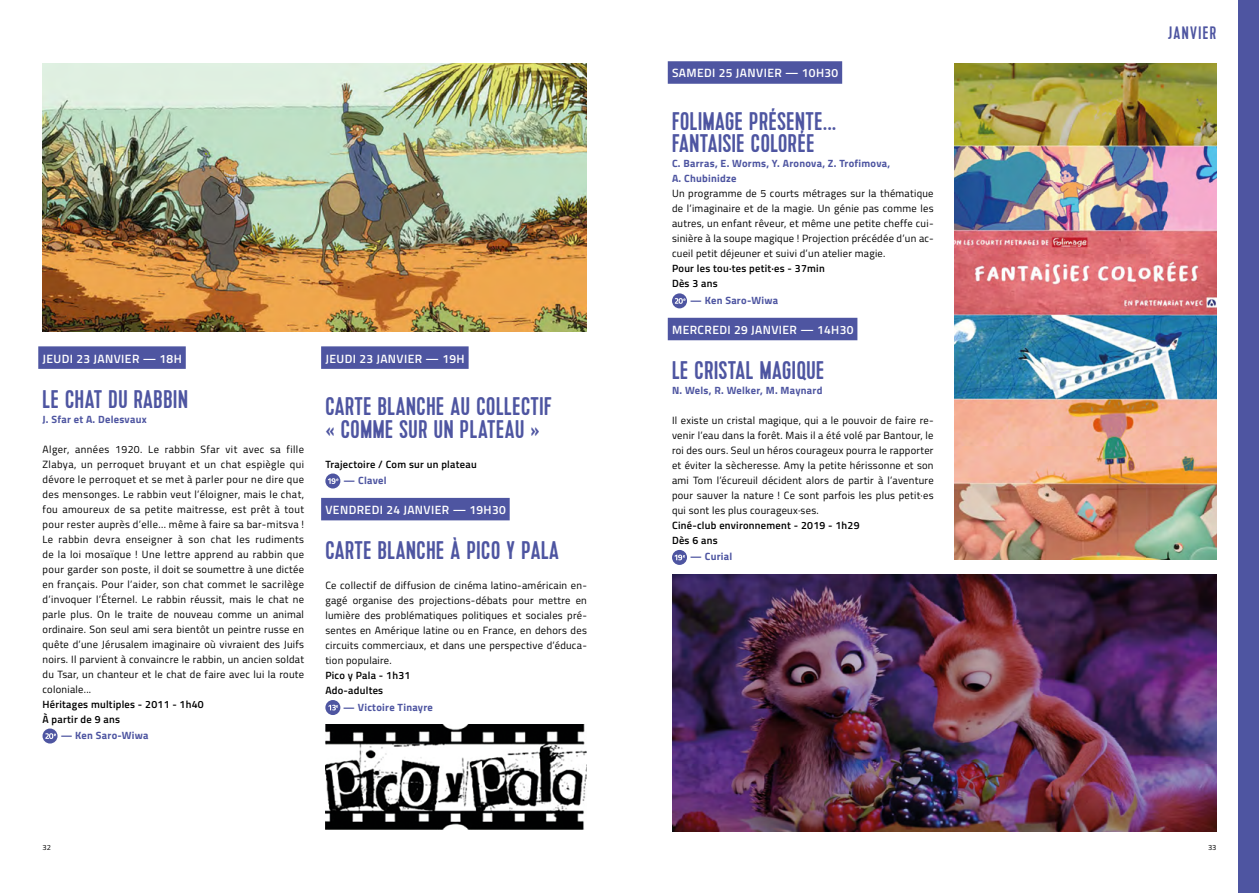
<style>
.page{position:relative;width:1259px;height:893px;background:#fff}
.page>*{position:absolute;margin:0;border:0;box-sizing:border-box;transform-origin:0 0}
.t1{font:25.5px/22.5px "Kapra";letter-spacing:.025em;color:#4e55a1}
.t2{font:18px "Kapra";letter-spacing:.08em;color:#4e55a1}
.t3{font:600 12px "Titillium Web";letter-spacing:.035em;color:#fff}
.t4{font:10.5px/15px "Titillium Web";letter-spacing:.025em;color:#000;text-align:justify}
.t5{font:600 10.5px/15px "Titillium Web";letter-spacing:.025em;color:#000}
.t6{font:700 10.5px/15px "Titillium Web";letter-spacing:.025em;color:#4e55a1}
.t7{font:7.5px "Titillium Web";color:#000}
</style>
<div class="page">
<div style="left:38px;top:346px;width:148px;height:23px;background:#4e55a1"></div>
<svg style="left:43px;top:728px;width:15px;height:15px"></svg>
<svg style="left:45px;top:733px;width:11px;height:6px"></svg>
<div style="left:321px;top:346px;width:147px;height:23px;background:#4e55a1"></div>
<div style="left:321px;top:498px;width:189px;height:22px;background:#4e55a1"></div>
<div style="left:325px;top:473px;width:15px;height:15px;background:#4e55a1;border-radius:50%"></div>
<svg style="left:328px;top:478px;width:10px;height:6px"></svg>
<div style="left:325px;top:700px;width:15px;height:15px;background:#4e55a1;border-radius:50%"></div>
<svg style="left:328px;top:705px;width:10px;height:5px"></svg>
<div style="left:668px;top:61px;width:174px;height:23px;background:#4e55a1"></div>
<div style="left:668px;top:318px;width:189px;height:22px;background:#4e55a1"></div>
<div style="left:672px;top:293px;width:15px;height:15px;background:#4e55a1;border-radius:50%"></div>
<svg style="left:675px;top:298px;width:10px;height:6px"></svg>
<svg style="left:672px;top:550px;width:15px;height:15px"></svg>
<svg style="left:674px;top:555px;width:11px;height:5px"></svg>
<img style="left:955px;top:64px;width:261px;height:495px">
<img style="left:43px;top:64px;width:544px;height:268px">
<img style="left:672px;top:574px;width:544px;height:257px">
<img style="left:325px;top:724px;width:262px;height:105px">
<div style="left:1237px;top:0;width:22px;height:893px;background:#4e55a1"></div>
<p class="t3" style="left:43px;top:349px;width:141px">JEUDI 23 JANVIER — 18H</p>
<h1 class="t1" style="left:43px;top:388px;width:147px">LE CHAT DU RABBIN</h1>
<p class="t6" style="left:43px;top:411px;width:106px">J. Sfar et A. Delesvaux</p>
<p class="t4" style="left:43px;top:441px;width:263px">Alger, années 1920. Le rabbin Sfar vit avec sa fille Zlabya, un perroquet bruyant et un chat espiègle qui dévore le perroquet et se met à parler pour ne dire que des mensonges. Le rabbin veut l’éloigner, mais le chat, fou amoureux de sa petite maitresse, est prêt à tout pour rester auprès d’elle... même à faire sa bar-mitsva !<br>Le rabbin devra enseigner à son chat les rudiments de la loi mosaïque ! Une lettre apprend au rabbin que pour garder son poste, il doit se soumettre à une dictée en français. Pour l’aider, son chat commet le sacrilège d’invoquer l’Éternel. Le rabbin réussit, mais le chat ne parle plus. On le traite de nouveau comme un animal ordinaire. Son seul ami sera bientôt un peintre russe en quête d’une Jérusalem imaginaire où vivraient des Juifs noirs. Il parvient à convaincre le rabbin, un ancien soldat du Tsar, un chanteur et le chat de faire avec lui la route coloniale...</p>
<p class="t5" style="left:43px;top:696px;width:163px">Héritages multiples - 2011 - 1h40<br>À partir de 9 ans</p>
<p class="t6" style="left:61px;top:727px;width:89px">— Ken Saro-Wiwa</p>
<p class="t3" style="left:325px;top:349px;width:141px">JEUDI 23 JANVIER — 19H</p>
<h1 class="t1" style="left:325px;top:396px;width:228px">CARTE BLANCHE AU COLLECTIF « COMME SUR UN PLATEAU »</h1>
<p class="t5" style="left:325px;top:456px;width:153px">Trajectoire / Com sur un plateau</p>
<p class="t6" style="left:344px;top:472px;width:45px">— Clavel</p>
<p class="t3" style="left:325px;top:501px;width:182px">VENDREDI 24 JANVIER — 19H30</p>
<h1 class="t1" style="left:325px;top:540px;width:235px">CARTE BLANCHE À PICO Y PALA</h1>
<p class="t4" style="left:325px;top:577px;width:263px">Ce collectif de diffusion de cinéma latino-américain en&shy;gagé organise des projections-débats pour mettre en lumière des problématiques politiques et sociales pré&shy;sentes en Amérique latine ou en France, en dehors des circuits commerciaux, et dans une perspective d’éduca&shy;tion populaire.</p>
<p class="t5" style="left:325px;top:667px;width:87px">Pico y Pala - 1h31<br>Ado-adultes</p>
<p class="t6" style="left:343px;top:699px;width:91px">— Victoire Tinayre</p>
<p class="t3" style="left:672px;top:64px;width:168px">SAMEDI 25 JANVIER — 10H30</p>
<h1 class="t1" style="left:672px;top:111px;width:166px">FOLIMAGE PRÉSENTE...<br>FANTAISIE COLORÉE</h1>
<p class="t6" style="left:672px;top:156px;width:220px">C. Barras, E. Worms, Y. Aronova, Z. Trofimova,<br>A. Chubinidze</p>
<p class="t4" style="left:672px;top:186px;width:263px">Un programme de 5 courts métrages sur la thématique de l’imaginaire et de la magie. Un génie pas comme les autres, un enfant rêveur, et même une petite cheffe cui&shy;sinière à la soupe magique ! Projection précédée d’un ac&shy;cueil petit déjeuner et suivi d’un atelier magie.</p>
<p class="t5" style="left:672px;top:261px;width:154px">Pour les tou·tes petit·es - 37min<br>Dès 3 ans</p>
<p class="t6" style="left:690px;top:292px;width:89px">— Ken Saro-Wiwa</p>
<p class="t3" style="left:672px;top:321px;width:183px">MERCREDI 29 JANVIER — 14H30</p>
<h1 class="t1" style="left:672px;top:360px;width:154px">LE CRISTAL MAGIQUE</h1>
<p class="t6" style="left:672px;top:382px;width:152px">N. Wels, R. Welker, M. Maynard</p>
<p class="t4" style="left:672px;top:412px;width:263px">Il existe un cristal magique, qui a le pouvoir de faire re&shy;venir l’eau dans la forêt. Mais il a été volé par Bantour, le roi des ours. Seul un héros courageux pourra le rapporter et éviter la sècheresse. Amy la petite hérissonne et son ami Tom l’écureuil décident alors de partir à l’aventure pour sauver la nature ! Ce sont parfois les plus petit·es qui sont les plus courageux·ses.</p>
<p class="t5" style="left:672px;top:517px;width:189px">Ciné-club environnement - 2019 - 1h29<br>Dès 6 ans</p>
<p class="t6" style="left:690px;top:549px;width:44px">— Curial</p>
<h2 class="t2" style="left:1168px;top:22px;width:50px">JANVIER</h2>
<p class="t7" style="left:43px;top:842px;width:10px">32</p>
<p class="t7" style="left:1208px;top:842px;width:10px">33</p>
</div>
